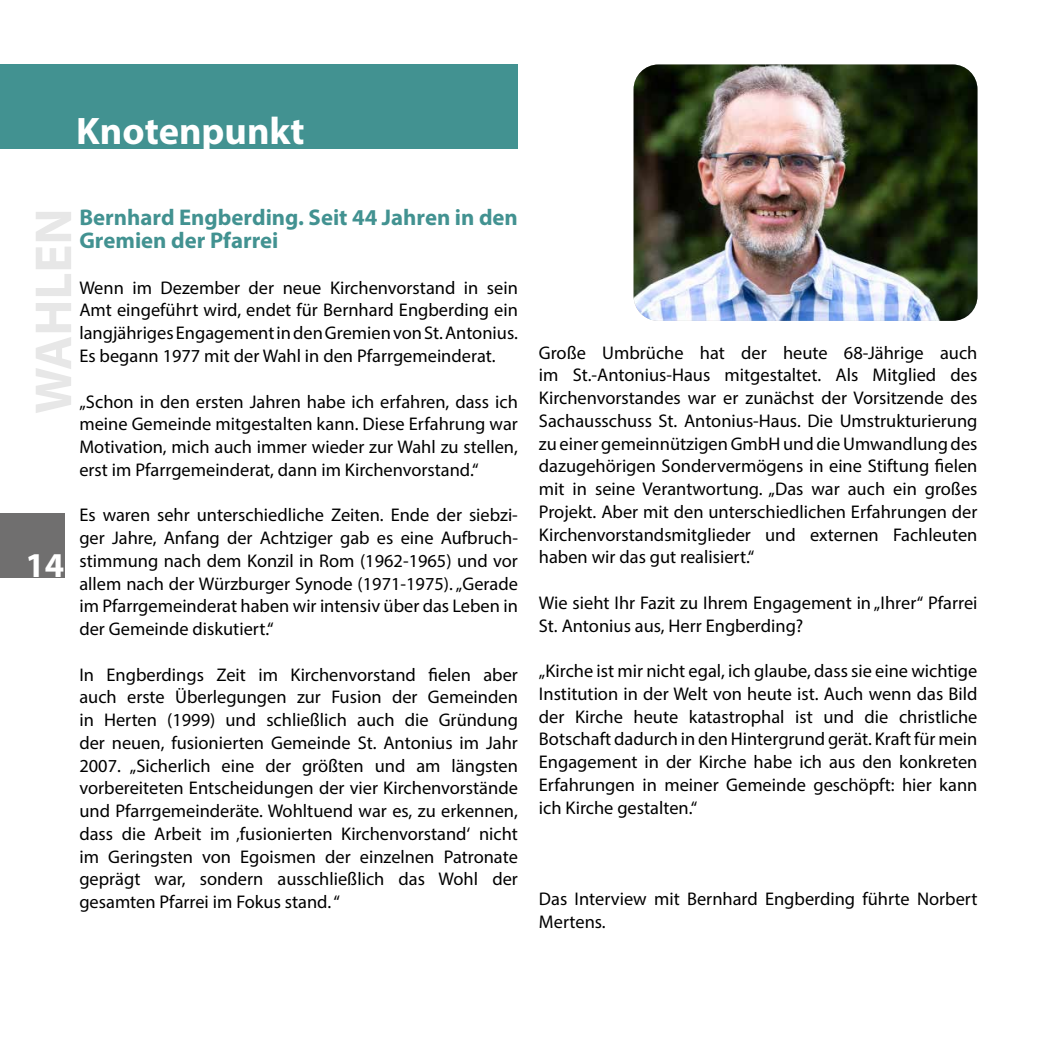
<style>
.page{position:relative;width:1042px;height:1042px;background:#fff}
.page>*{position:absolute;margin:0;border:0;box-sizing:border-box;transform-origin:0 0}
.t1{font:700 52.5px "Myriad Pro";color:#e7e7e7}
.t2{font:700 38.5px "Myriad Pro";color:#fff}
.t3{font:700 35px "Myriad Pro";color:#fff}
.t4{font:700 22.75px/22.8px "Myriad Pro";color:#429291}
.t5{font:18.38px/22.8px "Myriad Pro";color:#000;text-align:justify}
</style>
<div class="page">
<div style="left:0;top:513px;width:64px;height:65px;background:#706f6f"></div>
<div style="left:0;top:64px;width:518px;height:85px;background:#429291"></div>
<img style="left:633px;top:64px;width:344px;height:257px">
<h2 class="t2" style="left:76px;top:106px;width:230px">Knotenpunkt</h2>
<h1 class="t1" style="left:19px;top:414px;width:207px;rotate:-90deg">WAHLEN</h1>
<h3 class="t3" style="left:25px;top:542px;width:40px">14</h3>
<p class="t4" style="left:79px;top:206px;width:440px">Bernhard Engberding. Seit 44 Jahren in den<br>Gremien der Pfarrei</p>
<p class="t5" style="left:79px;top:276px;width:440px">Wenn im Dezember der neue Kirchenvorstand in sein Amt eingeführt wird, endet für Bernhard Engberding ein langjähriges Engagement in den Gremien von St. Antonius.<br>Es begann 1977 mit der Wahl in den Pfarrgemeinderat.</p>
<p class="t5" style="left:79px;top:390px;width:440px">„Schon in den ersten Jahren habe ich erfahren, dass ich meine Gemeinde mitgestalten kann. Diese Erfahrung war Motivation, mich auch immer wieder zur Wahl zu stellen, erst im Pfarrgemeinderat, dann im Kirchenvorstand.“</p>
<p class="t5" style="left:79px;top:503px;width:440px">Es waren sehr unterschiedliche Zeiten. Ende der siebzi&shy;ger Jahre, Anfang der Achtziger gab es eine Aufbruch&shy;stimmung nach dem Konzil in Rom (1962-1965) und vor allem nach der Würzburger Synode (1971-1975). „Gerade im Pfarrgemeinderat haben wir intensiv über das Leben in der Gemeinde diskutiert.“</p>
<p class="t5" style="left:79px;top:663px;width:440px">In Engberdings Zeit im Kirchenvorstand fielen aber auch erste Überlegungen zur Fusion der Gemeinden in Herten (1999) und schließlich auch die Gründung der neuen, fusionierten Gemeinde St. Antonius im Jahr 2007. „Sicherlich eine der größten und am längsten vorbereiteten Entscheidungen der vier Kirchenvorstände und Pfarrgemeinderäte. Wohltuend war es, zu erkennen, dass die Arbeit im ‚fusionierten Kirchenvorstand‘ nicht im Geringsten von Egoismen der einzelnen Patronate geprägt war, sondern ausschließlich das Wohl der gesamten Pfarrei im Fokus stand. “</p>
<p class="t5" style="left:539px;top:341px;width:440px">Große Umbrüche hat der heute 68-Jährige auch im St.-Antonius-Haus mitgestaltet. Als Mitglied des Kirchenvorstandes war er zunächst der Vorsitzende des Sachausschuss St. Antonius-Haus. Die Umstrukturierung zu einer gemeinnützigen GmbH und die Umwandlung des dazugehörigen Sondervermögens in eine Stiftung fielen mit in seine Verantwortung. „Das war auch ein großes Projekt. Aber mit den unterschiedlichen Erfahrungen der Kirchenvorstandsmitglieder und externen Fachleuten haben wir das gut realisiert.“</p>
<p class="t5" style="left:539px;top:591px;width:440px">Wie sieht Ihr Fazit zu Ihrem Engagement in „Ihrer“ Pfarrei<br>St. Antonius aus, Herr Engberding?</p>
<p class="t5" style="left:539px;top:659px;width:440px">„Kirche ist mir nicht egal, ich glaube, dass sie eine wichtige Institution in der Welt von heute ist. Auch wenn das Bild der Kirche heute katastrophal ist und die christliche Botschaft dadurch in den Hintergrund gerät. Kraft für mein Engagement in der Kirche habe ich aus den konkreten Erfahrungen in meiner Gemeinde geschöpft: hier kann ich Kirche gestalten.“</p>
<p class="t5" style="left:539px;top:887px;width:440px">Das Interview mit Bernhard Engberding führte Norbert<br>Mertens.</p>
</div>
